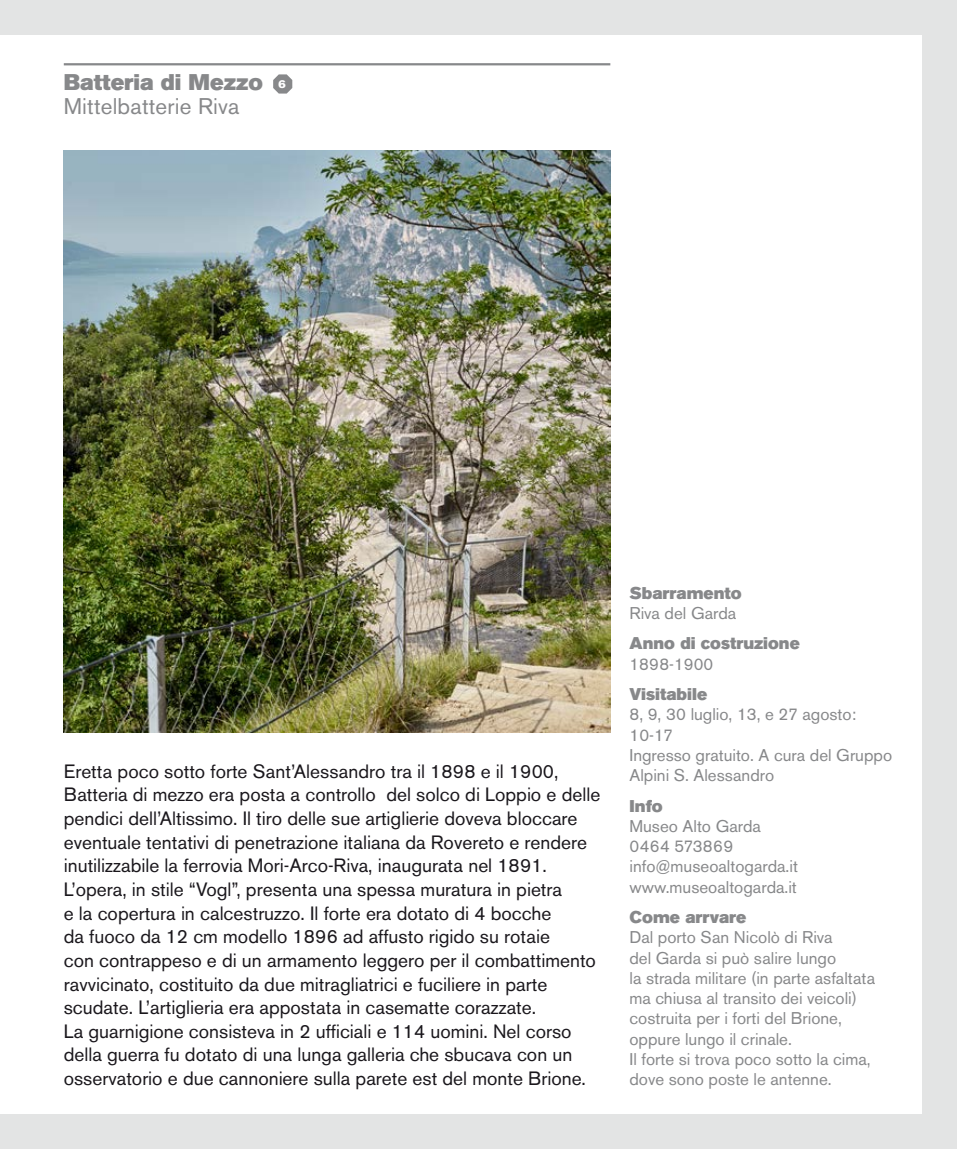
<style>
.page{position:relative;width:957px;height:1149px;background:#fff}
.page>*{position:absolute;margin:0;border:0;box-sizing:border-box;transform-origin:0 0}
.t1{font:22.5px "Akzidenz Grotesk BE";letter-spacing:.01em;color:#87888a}
.t2{font:22.5px "Akzidenz Grotesk BE Super";color:#87888a}
.t3{font:19.12px/23.6px "Akzidenz Grotesk BE";color:#1a171c}
.t4{font:16.88px/20.2px "Akzidenz Grotesk BE";color:#87888a}
.t5{font:16.88px "Akzidenz Grotesk BE Super";color:#87888a}
.s1{font-size:11.25px;color:#fff}
</style>
<div class="page">
<div style="left:0;top:0;width:957px;height:1148px;background:#e3e4e4"></div>
<div style="left:0;top:35px;width:922px;height:1078px;background:#fff"></div>
<hr style="left:64px;top:63px;width:546px;height:2px;background:#87888a">
<svg style="left:273px;top:74px;width:19px;height:19px"></svg>
<img style="left:64px;top:150px;width:546px;height:582px">
<p class="t2" style="left:64px;top:69px;width:223px">Batteria di Mezzo <span class="s1">6</span></p>
<p class="t1" style="left:64px;top:93px;width:177px">Mittelbatterie Riva</p>
<p class="t3" style="left:64px;top:759px;width:538px">Eretta poco sotto forte Sant’Alessandro tra il 1898 e il 1900, Batteria di mezzo era posta a controllo del solco di Loppio e delle pendici dell’Altissimo. Il tiro delle sue artiglierie doveva bloccare eventuale tentativi di penetrazione italiana da Rovereto e rendere inutilizzabile la ferrovia Mori-Arco-Riva, inaugurata nel 1891.<br>L’opera, in stile “Vogl”, presenta una spessa muratura in pietra<br>e la copertura in calcestruzzo. Il forte era dotato di 4 bocche<br>da fuoco da 12 cm modello 1896 ad affusto rigido su rotaie<br>con contrappeso e di un armamento leggero per il combattimento ravvicinato, costituito da due mitragliatrici e fuciliere in parte scudate. L’artiglieria era appostata in casematte corazzate.<br>La guarnigione consisteva in 2 ufficiali e 114 uomini. Nel corso della guerra fu dotato di una lunga galleria che sbucava con un osservatorio e due cannoniere sulla parete est del monte Brione.</p>
<p class="t5" style="left:629px;top:583px;width:114px">Sbarramento</p>
<p class="t4" style="left:629px;top:603px;width:108px">Riva del Garda</p>
<p class="t5" style="left:629px;top:633px;width:172px">Anno di costruzione</p>
<p class="t4" style="left:629px;top:653px;width:85px">1898-1900</p>
<p class="t5" style="left:629px;top:684px;width:79px">Visitabile</p>
<p class="t4" style="left:629px;top:704px;width:264px">8, 9, 30 luglio, 13, e 27 agosto:<br>10-17<br>Ingresso gratuito. A cura del Gruppo<br>Alpini S. Alessandro</p>
<p class="t5" style="left:629px;top:795px;width:35px">Info</p>
<p class="t4" style="left:629px;top:815px;width:170px">Museo Alto Garda<br>0464 573869 info@museoaltogarda.it www.museoaltogarda.it</p>
<p class="t5" style="left:629px;top:907px;width:118px">Come arrvare</p>
<p class="t4" style="left:629px;top:927px;width:247px">Dal porto San Nicolò di Riva<br>del Garda si può salire lungo<br>la strada militare (in parte asfaltata ma chiusa al transito dei veicoli) costruita per i forti del Brione, oppure lungo il crinale.<br>Il forte si trova poco sotto la cima, dove sono poste le antenne.</p>
</div>
